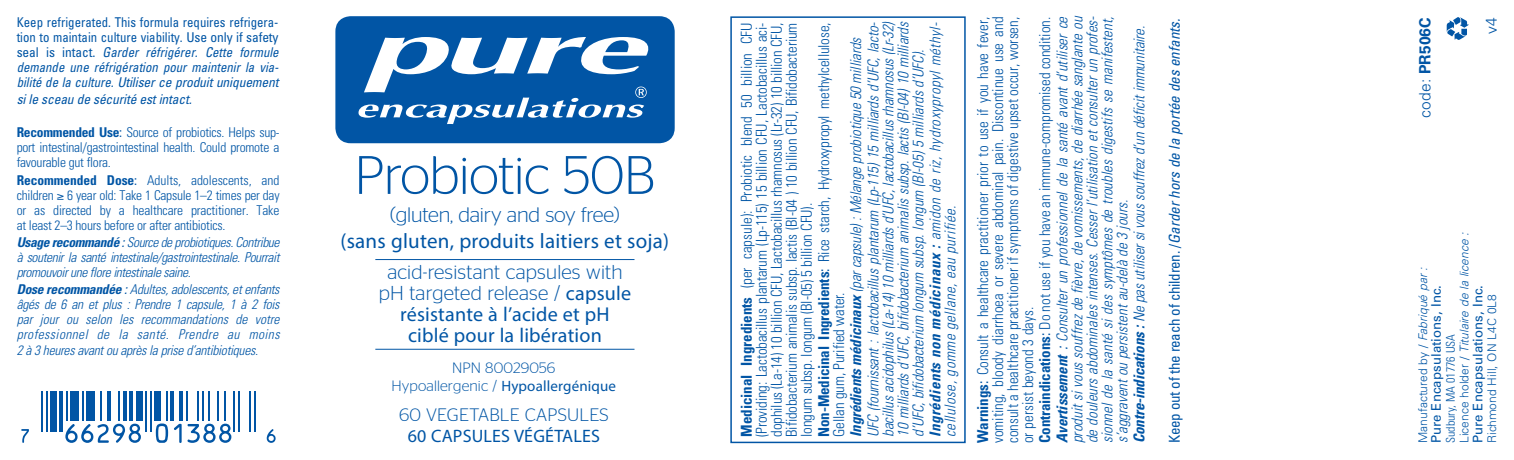
<style>
.page{position:relative;width:1514px;height:460px;background:#fff}
.page>*{position:absolute;margin:0;border:0;box-sizing:border-box;transform-origin:0 0}
.t1{font:300 54px "Stag Sans";letter-spacing:-.01em;color:#0155a5}
.t2{font:21px "Myriad Pro";letter-spacing:.01em;color:#0155a5}
.t3{font:300 21px "Stag Sans";letter-spacing:-.01em;color:#0155a5}
.t4{font:300 20.1px/21px "Stag Sans";letter-spacing:.01em;color:#0155a5;text-align:center}
.t5{font:20.1px/21px "Myriad Pro";letter-spacing:.01em;color:#0155a5;text-align:center}
.t6{font:300 18px "Stag Sans";letter-spacing:.01em;color:#0155a5}
.t7{font:18px "Myriad Pro";letter-spacing:.01em;color:#0155a5}
.t8{font:700 15.6px "Univers";letter-spacing:.005em;color:#0155a5}
.t9{font:300 15.6px "Univers";color:#0155a5}
.t10{font:italic 300 condensed 15px/15px "Univers";letter-spacing:-.01em;color:#0155a5}
.t11{font:300 condensed 15px/15px "Univers";letter-spacing:-.01em;color:#0155a5;text-align:justify}
.t12{font:italic condensed 15px "Univers";color:#0155a5}
.t13{font:15px "Myriad Pro";letter-spacing:.01em;color:#0155a5}
.t14{font:300 15px "Stag Sans";letter-spacing:.01em;color:#0155a5}
.t15{font:italic 300 condensed 13.5px/15px "Univers";letter-spacing:-.02em;color:#0155a5;text-align:justify}
.t16{font:300 condensed 13.5px/15px "Univers";letter-spacing:-.02em;color:#0155a5;text-align:justify}
.t17{font:italic condensed 13.5px/15px "Univers";letter-spacing:-.01em;color:#0155a5;text-align:justify;scale:.95 1}
.t18{font:italic condensed 13.5px "Univers";letter-spacing:-.01em;color:#0155a5}
.t19{font:13.2px "Univers";letter-spacing:.005em;color:#0155a5}
.t20{font:italic 300 12px/13.8px "Univers";color:#0155a5}
.t21{font:300 12px "Univers";letter-spacing:.005em;color:#0155a5}
.s1{font-style:normal}
.s2{font-weight:700}
.s3{font-weight:400}
.s4{font-family:"Myriad Pro";font-weight:400}
.s5{font-family:"Stag Sans";font-weight:300}
.s6{font-weight:700;font-style:normal}
.s7{font-weight:400;font-style:normal}
.s8{font-weight:300}
.s9{font-style:normal;font-stretch:condensed}
.s10{font-style:italic}
</style>
<div class="page">
<div style="left:730px;top:16px;width:235px;height:427px;border:2px solid #0155a5"></div>
<svg style="left:21px;top:429px;width:8px;height:14px"></svg>
<hr style="left:41px;top:391px;width:2px;height:41px;background:#0155a5">
<hr style="left:46px;top:391px;width:1px;height:41px;background:#0155a5">
<div style="left:50px;top:391px;width:6px;height:41px;background:#0155a5"></div>
<hr style="left:59px;top:391px;width:4px;height:41px;background:#0155a5">
<hr style="left:66px;top:391px;width:2px;height:29px;background:#0155a5">
<div style="left:71px;top:391px;width:8px;height:29px;background:#0155a5"></div>
<hr style="left:82px;top:391px;width:2px;height:29px;background:#0155a5">
<div style="left:87px;top:391px;width:8px;height:29px;background:#0155a5"></div>
<hr style="left:100px;top:391px;width:2px;height:29px;background:#0155a5">
<hr style="left:107px;top:391px;width:4px;height:29px;background:#0155a5">
<hr style="left:118px;top:391px;width:2px;height:29px;background:#0155a5">
<hr style="left:123px;top:391px;width:3px;height:29px;background:#0155a5">
<svg style="left:65px;top:424px;width:76px;height:19px"></svg>
<hr style="left:129px;top:391px;width:4px;height:29px;background:#0155a5">
<div style="left:136px;top:391px;width:6px;height:29px;background:#0155a5"></div>
<hr style="left:145px;top:391px;width:2px;height:41px;background:#0155a5">
<hr style="left:150px;top:391px;width:1px;height:41px;background:#0155a5">
<div style="left:154px;top:391px;width:6px;height:29px;background:#0155a5"></div>
<svg style="left:156px;top:391px;width:12px;height:52px"></svg>
<hr style="left:170px;top:391px;width:4px;height:29px;background:#0155a5">
<svg style="left:174px;top:391px;width:57px;height:52px"></svg>
<hr style="left:224px;top:391px;width:2px;height:29px;background:#0155a5">
<hr style="left:233px;top:391px;width:2px;height:41px;background:#0155a5">
<hr style="left:238px;top:391px;width:2px;height:41px;background:#0155a5">
<hr style="left:249px;top:391px;width:2px;height:41px;background:#0155a5">
<hr style="left:254px;top:391px;width:1px;height:41px;background:#0155a5">
<svg style="left:267px;top:429px;width:8px;height:14px"></svg>
<div style="left:335px;top:16px;width:339px;height:127px;background:#0155a5;border-radius:15px"></div>
<svg style="left:358px;top:37px;width:291px;height:87px"></svg>
<hr style="left:375px;top:259px;width:259px;height:1px;background:#0155a5">
<hr style="left:375px;top:349px;width:259px;height:1px;background:#0155a5">
<svg style="left:1446px;top:17px;width:22px;height:23px"></svg>
<p class="t17" style="left:17px;top:15px;width:277px"><span class="s1">Keep refrigerated. This formula requires refrigera&shy;tion to maintain culture viability. Use only if safety seal is intact.</span> Garder réfrigérer. Cette formule demande une réfrigération pour maintenir la via&shy;bilité de la culture. Utiliser ce produit uniquement</p>
<p class="t18" style="left:17px;top:90px;width:176px">si le sceau de sécurité est intact.</p>
<p class="t16" style="left:17px;top:125px;width:264px"><span class="s2">Recommended Use</span><span class="s3">:</span> Source of probiotics. Helps sup&shy;port intestinal/gastrointestinal health. Could promote a favourable gut flora.</p>
<p class="t16" style="left:17px;top:172px;width:264px"><span class="s2">Recommended Dose</span><span class="s3">:</span> Adults, adolescents, and children ≥ 6 year old: Take 1 Capsule 1–2 times per day or as directed by a healthcare practitioner. Take at least 2–3 hours before or after antibiotics.</p>
<p class="t15" style="left:17px;top:234px;width:264px"><span class="s2">Usage recommandé</span> <span class="s3">:</span> Source de probiotiques. Contribue à soutenir la santé intestinale/gastrointestinale. Pourrait promouvoir une flore intestinale saine.</p>
<p class="t15" style="left:17px;top:282px;width:264px"><span class="s2">Dose recommandée</span> <span class="s3">:</span> Adultes, adolescents, et enfants âgés de 6 an et plus : Prendre 1 capsule, 1 à 2 fois par jour ou selon les recommandations de votre professionnel de la santé. Prendre au moins</p>
<p class="t15" style="left:17px;top:343px;width:243px">2 à 3 heures avant ou après la prise d’antibiotiques.</p>
<h1 class="t1" style="left:354px;top:145px;width:302px">Probiotic 50B</h1>
<h2 class="t3" style="left:390px;top:203px;width:231px">(gluten, dairy and soy free)</h2>
<h2 class="t2" style="left:340px;top:227px;width:330px">(sans gluten, produits laitiers et soja)</h2>
<h3 class="t4" style="left:378px;top:261px;width:254px">acid-resistant capsules with pH targeted release / <span class="s4">capsule</span></h3>
<h3 class="t5" style="left:400px;top:304px;width:211px">résistante à l’acide et pH ciblé pour la libération</h3>
<p class="t14" style="left:452px;top:360px;width:105px">NPN 80029056</p>
<p class="t13" style="left:391px;top:377px;width:226px"><span class="s5">Hypoallergenic /</span> Hypoallergénique</p>
<p class="t6" style="left:399px;top:405px;width:211px">60 VEGETABLE CAPSULES</p>
<p class="t7" style="left:408px;top:425px;width:194px">60 CAPSULES VÉGÉTALES</p>
<p class="t11" style="left:739px;top:437px;width:416px;rotate:-90deg"><span class="s2">Medicinal Ingredients</span> (per capsule): Probiotic blend 50 billion CFU (Providing: Lactobacillus plantarum (Lp-115) 15 billion CFU, Lactobacillus aci&shy;dophilus (La-14) 10 billion CFU, Lactobacillus rhamnosus (Lr-32) 10 billion CFU, Bifidobacterium animalis subsp. lactis (Bl-04 ) 10 billion CFU, Bifidobacterium longum subsp. longum (Bl-05) 5 billion CFU).</p>
<p class="t11" style="left:816px;top:437px;width:416px;rotate:-90deg"><span class="s2">Non-Medicinal Ingredients</span><span class="s3">:</span> Rice starch, Hydroxypropyl methylcellulose,<br>Gellan gum, Purified water.</p>
<p class="t10" style="left:847px;top:437px;width:416px;line-height:17.1px;rotate:-90deg"><span class="s2">Ingrédients médicinaux</span> (par capsule) : Mélange probiotique 50 milliards<br>UFC (fournissant : lactobacillus plantarum (Lp-115) 15 milliards d’UFC, lacto-</p>
<p class="t10" style="left:880px;top:437px;width:417px;text-align:justify;rotate:-90deg">bacillus acidophilus (La-14) 10 milliards d’UFC, lactobacillus rhamnosus (Lr-32)<br>10 milliards d’UFC, bifidobacterium animalis subsp. lactis (Bl-04) 10 milliards d’UFC, bifidobacterium longum subsp. longum (Bl-05) 5 milliards d’UFC).</p>
<p class="t10" style="left:927px;top:437px;width:416px;rotate:-90deg"><span class="s2">Ingrédients non médicinaux :</span> amidon de riz, hydroxypropyl méthyl&shy;cellulose, gomme gellane, eau purifiée.</p>
<p class="t11" style="left:975px;top:443px;width:428px;rotate:-90deg"><span class="s2">Warnings</span><span class="s3">:</span> Consult a healthcare practitioner prior to use if you have fever, vomiting, bloody diarrhoea or severe abdominal pain. Discontinue use and consult a healthcare practitioner if symptoms of digestive upset occur, worsen, or persist beyond 3 days.</p>
<p class="t10" style="left:1036px;top:443px;width:429px;line-height:17.1px;rotate:-90deg"><span class="s6">Contraindications</span><span class="s7">:</span> <span class="s1">Do not use if you have an immune-compromised condition.<br></span><span class="s2">Avertissement</span> <span class="s3">:</span> Consulter un professionnel de la santé avant d’utiliser ce</p>
<p class="t10" style="left:1069px;top:443px;width:428px;text-align:justify;rotate:-90deg">produit si vous souffrez de fièvre, de vomissements, de diarrhée sanglante ou de douleurs abdominales intenses. Cesser l’utilisation et consulter un profes&shy;sionnel de la santé si des symptômes de troubles digestifs se manifestent, s’aggravent ou persistent au-delà de 3 jours.</p>
<p class="t10" style="left:1131px;top:443px;width:419px;rotate:-90deg"><span class="s2">Contre-indications :</span> Ne pas utiliser si vous souffrez d’un déficit immunitaire.</p>
<p class="t12" style="left:1164px;top:443px;width:426px;rotate:-90deg"><span class="s1">Keep out of the reach of children. /</span>Garder hors de la portée des enfants.</p>
<p class="t8" style="left:1415px;top:118px;width:102px;rotate:-90deg"><span class="s8">code:</span> PR506C</p>
<p class="t9" style="left:1481px;top:34px;width:18px;rotate:-90deg">v4</p>
<p class="t20" style="left:1443px;top:443px;width:212px;rotate:-90deg"><span class="s9">Sudbury, MA 01776 USA<br></span><span class="s1">Licence holder /</span> Titulaire de la licence :</p>
<p class="t21" style="left:1415px;top:443px;width:178px;rotate:-90deg">Manufactured by / <span class="s10">Fabriqué par :</span></p>
<p class="t19" style="left:1428px;top:443px;width:160px;rotate:-90deg">Pure Encapsulations, Inc.</p>
<p class="t19" style="left:1469px;top:443px;width:160px;rotate:-90deg">Pure Encapsulations, Inc.</p>
<p class="t21" style="left:1484px;top:443px;width:150px;rotate:-90deg">Richmond Hill, ON L4C 0L8</p>
</div>
